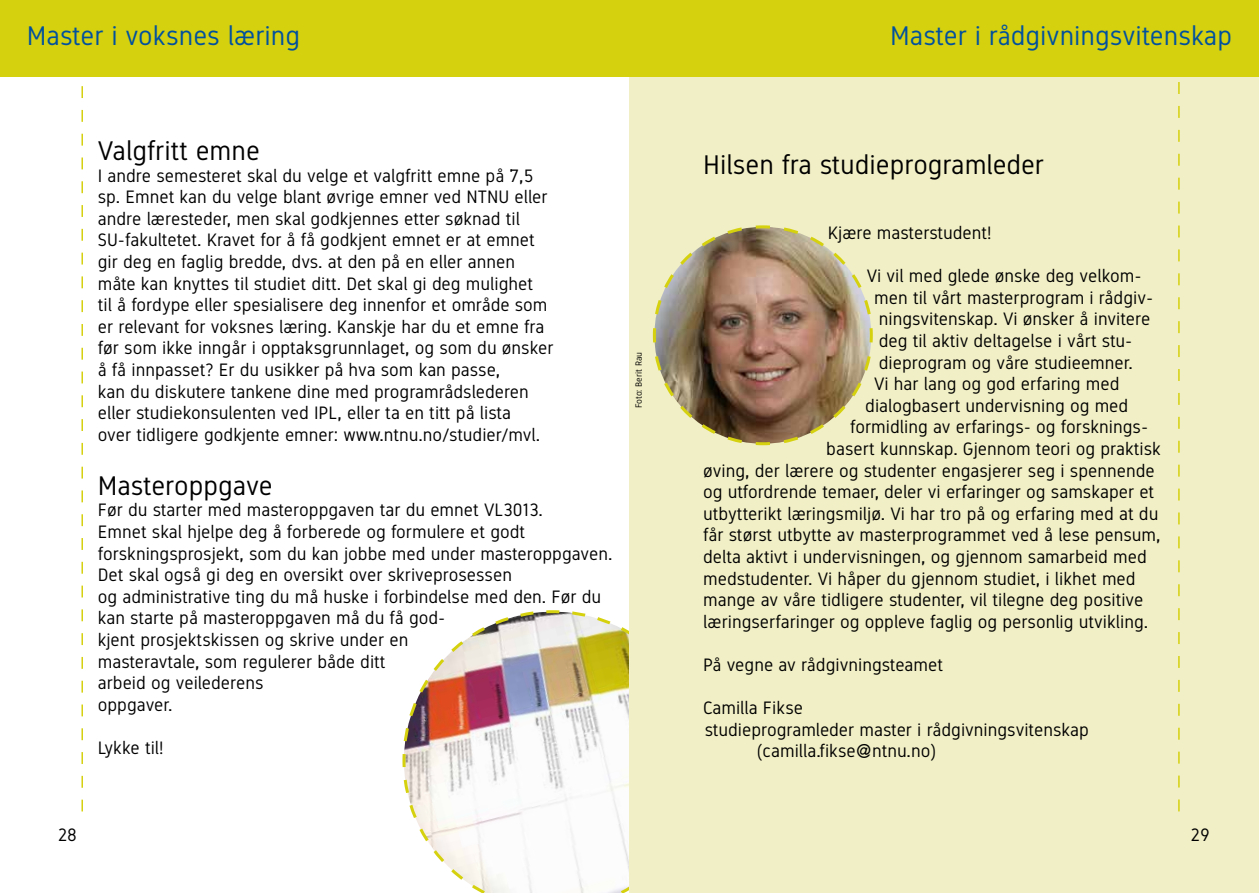
<style>
.page{position:relative;width:1259px;height:893px;background:#fff}
.page>*{position:absolute;margin:0;border:0;box-sizing:border-box;transform-origin:0 0}
.t1{font:27px "NTNU DIN Regular";color:#000}
.t2{font:27px "NTNU DIN Regular";color:#00509e}
.t3{font:18px/21.6px "NTNU DIN Regular";color:#000}
.t4{font:9px "NTNU DIN Regular";color:#000}
</style>
<div class="page">
<svg style="left:402px;top:610px;width:227px;height:283px"></svg>
<div style="left:0;top:0;width:629px;height:77px;background:#d5d10f"></div>
<svg style="left:81px;top:86px;width:2px;height:725px"></svg>
<div style="left:629px;top:0;width:630px;height:893px;background:#f1efc5"></div>
<div style="left:629px;top:0;width:630px;height:77px;background:#d5d10f"></div>
<svg style="left:1178px;top:82px;width:1px;height:729px"></svg>
<img style="left:652px;top:225px;width:221px;height:221px">
<h1 class="t2" style="left:27px;top:20px;width:275px">Master i voksnes læring</h1>
<h1 class="t1" style="left:98px;top:135px;width:164px">Valgfritt emne</h1>
<p class="t3" style="left:98px;top:165px;width:457px">I andre semesteret skal du velge et valgfritt emne på 7,5 sp. Emnet kan du velge blant øvrige emner ved NTNU eller andre læresteder, men skal godkjennes etter søknad til SU-fakultetet. Kravet for å få godkjent emnet er at emnet gir deg en faglig bredde, dvs. at den på en eller annen måte kan knyttes til studiet ditt. Det skal gi deg mulighet<br>til å fordype eller spesialisere deg innenfor et område som er relevant for voksnes læring. Kanskje har du et emne fra før som ikke inngår i opptaksgrunnlaget, og som du ønsker å få innpasset? Er du usikker på hva som kan passe,<br>kan du diskutere tankene dine med programrådslederen eller studiekonsulenten ved IPL, eller ta en titt på lista<br>over tidligere godkjente emner: www.ntnu.no/studier/mvl.</p>
<h1 class="t1" style="left:98px;top:470px;width:176px">Masteroppgave</h1>
<p class="t3" style="left:98px;top:499px;width:516px">Før du starter med masteroppgaven tar du emnet VL3013.<br>Emnet skal hjelpe deg å forberede og formulere et godt forskningsprosjekt, som du kan jobbe med under masteroppgaven.<br>Det skal også gi deg en oversikt over skriveprosessen<br>og administrative ting du må huske i forbindelse med den. Før du kan starte på masteroppgaven må du få god-<br>kjent prosjektskissen og skrive under en<br>masteravtale, som regulerer både ditt<br>arbeid og veilederens<br>oppgaver.</p>
<p class="t3" style="left:98px;top:737px;width:67px">Lykke til!</p>
<p class="t4" style="left:633px;top:408px;width:58px;rotate:-90deg">Foto: Berit Rau</p>
<p class="t3" style="left:58px;top:824px;width:21px">28</p>
<h1 class="t2" style="left:890px;top:20px;width:343px">Master i rådgivningsvitenskap</h1>
<h1 class="t1" style="left:703px;top:149px;width:342px">Hilsen fra studieprogramleder</h1>
<p class="t3" style="left:827px;top:222px;width:165px">Kjære masterstudent!</p>
<p class="t3" style="left:866px;top:265px;width:276px">Vi vil med glede ønske deg velkom-</p>
<p class="t3" style="left:874px;top:287px;width:280px">men til vårt masterprogram i rådgiv-</p>
<p class="t3" style="left:879px;top:308px;width:273px">ningsvitenskap. Vi ønsker å invitere</p>
<p class="t3" style="left:879px;top:330px;width:255px">deg til aktiv deltagelse i vårt stu-</p>
<p class="t3" style="left:879px;top:351px;width:256px">dieprogram og våre studieemner.</p>
<p class="t3" style="left:874px;top:373px;width:247px">Vi har lang og god erfaring med</p>
<p class="t3" style="left:865px;top:395px;width:264px">dialogbasert undervisning og med</p>
<p class="t3" style="left:850px;top:416px;width:299px">formidling av erfarings- og forsknings-</p>
<p class="t3" style="left:826px;top:438px;width:336px">basert kunnskap. Gjennom teori og praktisk</p>
<p class="t3" style="left:703px;top:459px;width:453px">øving, der lærere og studenter engasjerer seg i spennende</p>
<p class="t3" style="left:703px;top:481px;width:452px">og utfordrende temaer, deler vi erfaringer og samskaper et</p>
<p class="t3" style="left:703px;top:503px;width:457px">utbytterikt læringsmiljø. Vi har tro på og erfaring med at du</p>
<p class="t3" style="left:703px;top:524px;width:459px">får størst utbytte av masterprogrammet ved å lese pensum,</p>
<p class="t3" style="left:703px;top:546px;width:445px">delta aktivt i undervisningen, og gjennom samarbeid med</p>
<p class="t3" style="left:703px;top:567px;width:434px">medstudenter. Vi håper du gjennom studiet, i likhet med</p>
<p class="t3" style="left:703px;top:589px;width:442px">mange av våre tidligere studenter, vil tilegne deg positive</p>
<p class="t3" style="left:703px;top:611px;width:446px">læringserfaringer og oppleve faglig og personlig utvikling.</p>
<p class="t3" style="left:703px;top:654px;width:241px">På vegne av rådgivningsteamet</p>
<p class="t3" style="left:703px;top:697px;width:101px">Camilla Fikse</p>
<p class="t3" style="left:705px;top:719px;width:385px">studieprogramleder master i rådgivningsvitenskap</p>
<p class="t3" style="left:757px;top:740px;width:180px">(camilla.fikse@ntnu.no)</p>
<p class="t3" style="left:1190px;top:824px;width:21px">29</p>
</div>
